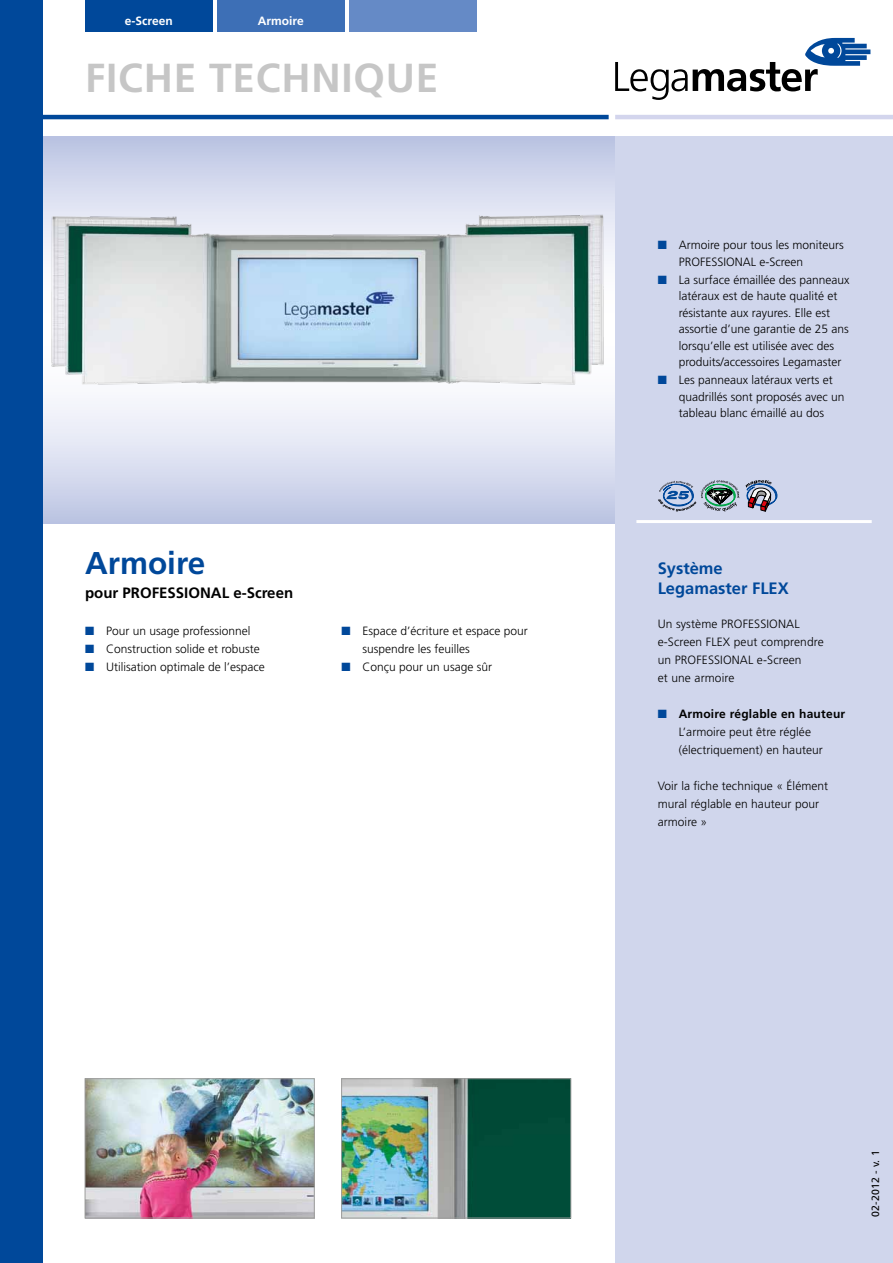
<style>
.page{position:relative;width:893px;height:1263px;background:#fff}
.page>*{position:absolute;margin:0;border:0;box-sizing:border-box;transform-origin:0 0}
.t1{font:700 40.5px "Frutiger LT Pro";letter-spacing:.02em;color:#c6c6c6}
.t2{font:700 31.5px "Frutiger LT Pro";color:#00489a}
.t3{font:700 16.5px/19.8px "Frutiger LT Pro";color:#00489a}
.t4{font:700 15px "Frutiger LT Pro";color:#000}
.t5{font:300 12px/18px "Frutiger LT Pro";color:#000}
.t6{font:700 12px "Frutiger LT Pro";color:#fff}
.t7{font:10.5px "Frutiger LT Pro";letter-spacing:.02em;color:#000}
.s1{color:#00489a}
.s2{font-weight:700}
</style>
<div class="page">
<svg style="left:43px;top:136px;width:572px;height:387px;background:#d6dbee"></svg>
<div style="left:85px;top:0;width:128px;height:32px;background:#00489a"></div>
<div style="left:217px;top:0;width:128px;height:32px;background:#3d6fb6"></div>
<div style="left:349px;top:0;width:128px;height:32px;background:#658ac6"></div>
<hr style="left:0;top:115px;width:609px;height:4px;background:#00489a">
<svg style="left:615px;top:38px;width:255px;height:62px"></svg>
<div style="left:615px;top:136px;width:278px;height:1127px;background:#d0d6ec"></div>
<hr style="left:615px;top:115px;width:278px;height:4px;background:#d3d5ed">
<hr style="left:636px;top:520px;width:236px;height:3px;background:#fff">
<img style="left:343px;top:1080px;width:226px;height:136px">
<div style="left:341px;top:1078px;width:230px;height:140px;border:1px solid #9d9d9c"></div>
<img style="left:87px;top:1080px;width:225px;height:136px">
<div style="left:85px;top:1078px;width:229px;height:140px;border:1px solid #9d9d9c"></div>
<img style="left:43px;top:203px;width:572px;height:191px">
<svg style="left:658px;top:480px;width:82px;height:32px"></svg>
<svg style="left:746px;top:480px;width:31px;height:31px"></svg>
<div style="left:0;top:0;width:43px;height:1263px;background:#00489a"></div>
<p class="t6" style="left:125px;top:13px;width:49px">e-Screen</p>
<p class="t6" style="left:258px;top:13px;width:47px">Armoire</p>
<h1 class="t1" style="left:85px;top:54px;width:355px">FICHE TECHNIQUE</h1>
<h2 class="t2" style="left:85px;top:545px;width:122px">Armoire</h2>
<p class="t4" style="left:85px;top:584px;width:210px">pour PROFESSIONAL e-Screen</p>
<p class="t5" style="left:85px;top:621px;width:167px"><span class="s1">■</span> Pour un usage professionnel</p>
<p class="t5" style="left:85px;top:639px;width:176px"><span class="s1">■</span> Construction solide et robuste</p>
<p class="t5" style="left:85px;top:657px;width:181px"><span class="s1">■</span> Utilisation optimale de l’espace</p>
<p class="t5" style="left:363px;top:621px;width:167px;text-indent:-21px"><span class="s1">■</span> Espace d’écriture et espace pour suspendre les feuilles</p>
<p class="t5" style="left:342px;top:657px;width:152px"><span class="s1">■</span> Conçu pour un usage sûr</p>
<p class="t5" style="left:679px;top:237px;width:167px;line-height:16.5px;text-indent:-21px"><span class="s1">■</span> Armoire pour tous les moniteurs<br>PROFESSIONAL e-Screen</p>
<p class="t5" style="left:679px;top:271px;width:172px;line-height:16.5px;text-indent:-21px"><span class="s1">■</span> La surface émaillée des panneaux latéraux est de haute qualité et résistante aux rayures. Elle est assortie d’une garantie de 25 ans lorsqu’elle est utilisée avec des produits/accessoires Legamaster</p>
<p class="t5" style="left:679px;top:372px;width:167px;line-height:16.5px;text-indent:-21px"><span class="s1">■</span> Les panneaux latéraux verts et quadrillés sont proposés avec un tableau blanc émaillé au dos</p>
<h3 class="t3" style="left:658px;top:558px;width:133px">Système<br>Legamaster FLEX</h3>
<p class="t5" style="left:658px;top:615px;width:168px">Un système PROFESSIONAL e-Screen FLEX peut comprendre un PROFESSIONAL e-Screen<br>et une armoire</p>
<p class="t5" style="left:679px;top:705px;width:168px;text-indent:-21px"><span class="s1">■</span> <span class="s2">Armoire réglable en hauteur<br></span>L’armoire peut être réglée (électriquement) en hauteur</p>
<p class="t5" style="left:658px;top:777px;width:172px">Voir la fiche technique « Élément mural réglable en hauteur pour armoire »</p>
<p class="t7" style="left:869px;top:1217px;width:68px;rotate:-90deg">02-2012 - v. 1</p>
</div>
